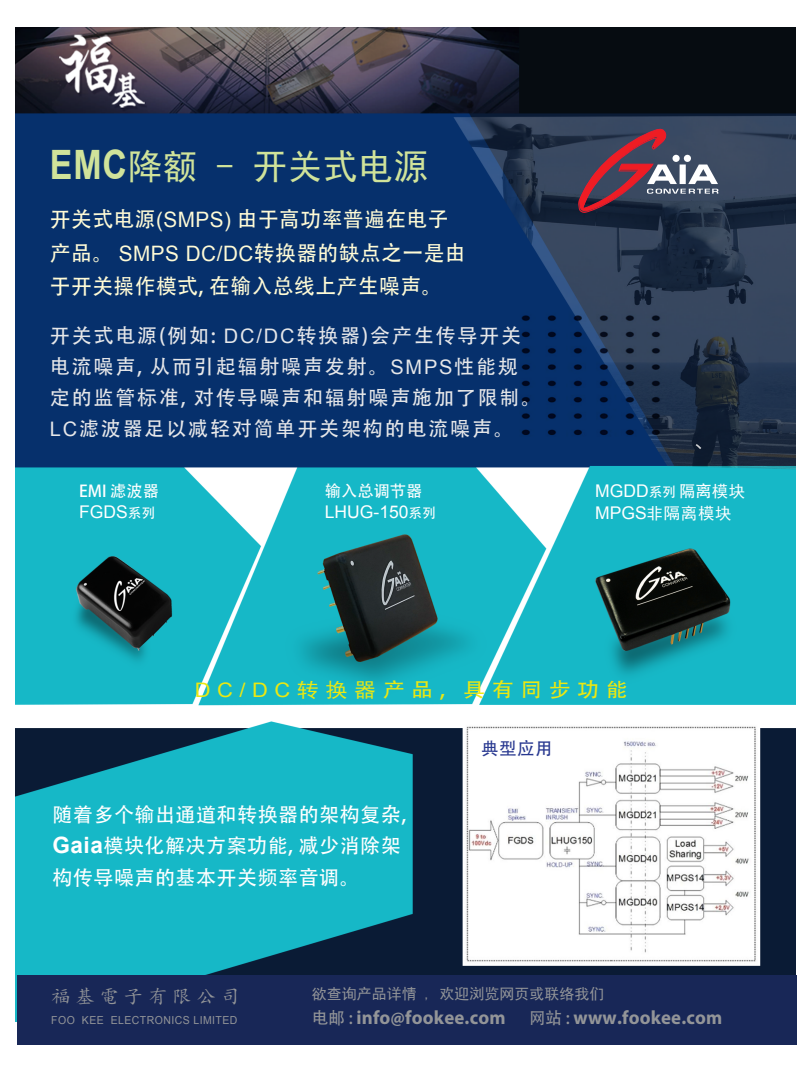
<style>
.page{position:relative;width:807px;height:1085px;background:#fff}
.page>*{position:absolute;margin:0;border:0;box-sizing:border-box;transform-origin:0 0}
.t1{font:35.5px "Sim Hei";letter-spacing:.025em;color:#d0e39a}
.t2{font:21.25px/33.8px "Adobe Heiti Std";letter-spacing:.025em;color:#fffbd6}
.t3{font:20px/30.9px "Adobe Heiti Std";letter-spacing:.09em;color:#e6e7e9}
.t4{font:20px/31.2px "Adobe Heiti Std";letter-spacing:.025em;color:#fff}
.t5{font:20px "Adobe Heiti Std";letter-spacing:.3em;color:#ece810;scale:1.1 1}
.t6{font:700 19.25px "Myriad Pro";letter-spacing:.01em;color:#939598}
.t7{font:18.88px "Kai Ti";letter-spacing:.25em;color:#939598}
.t8{font:17.5px "Arial";color:#fff}
.t9{font:17.5px "Adobe Heiti Std";color:#283890}
.t10{font:16.25px "Adobe Heiti Std";color:#fff}
.t11{font:16.25px "Sim Hei";letter-spacing:.05em;color:#fff}
.t12{font:14.88px "Sim Hei";letter-spacing:.01em;color:#939598}
.t13{font:11px "Arial";letter-spacing:.04em;color:#939598;scale:.95 1}
.s1{font-family:"Arial";font-weight:700;font-size:40.5px}
.s2{font-family:"Arial"}
.s3{font-family:"Adobe Heiti Std";font-size:13.75px}
.s4{font-family:"Adobe Heiti Std";font-size:16.25px}
.s5{font-family:"Sim Hei";font-size:16.25px}
.s6{font-family:"Arial";font-size:17.5px}
.s7{font-family:"Sim Hei"}
.s8{font-family:"Arial";font-weight:700;font-size:22.5px}
.s9{font-family:"Adobe Heiti Std";font-weight:400;font-size:16.5px}
</style>
<div class="page">
<img style="left:15px;top:27px;width:780px;height:994px">
<div style="left:17px;top:975px;width:779px;height:69px;background:#182757"></div>
<svg style="left:578px;top:129px;width:140px;height:83px;background:#604d60"></svg>
<svg style="left:695px;top:444px;width:6px;height:5px"></svg>
<h1 class="t1" style="left:50px;top:149px;width:379px"><span class="s1">EMC</span>降额 - 开关式电源</h1>
<p class="t2" style="left:50px;top:203px;width:417px">开关式电源<span class="s2">(SMPS)</span> 由于高功率普遍在电子产品。 <span class="s2">SMPS DC/DC</span>转换器的缺点之一是由于开关操作模式, 在输入总线上产生噪声。</p>
<p class="t3" style="left:50px;top:321px;width:492px">开关式电源(例如: <span class="s2">DC/DC</span>转换器)会产生传导开关电流噪声, 从而引起辐射噪声发射。<span class="s2">SMPS</span>性能规定的监管标准, 对传导噪声和辐射噪声施加了限制。<br><span class="s2">LC</span>滤波器足以减轻对简单开关架构的电流噪声。</p>
<p class="t10" style="left:79px;top:481px;width:81px">EMI 滤波器</p>
<p class="t8" style="left:79px;top:500px;width:78px">FGDS<span class="s3">系列</span></p>
<p class="t10" style="left:324px;top:481px;width:99px">输入总调节器</p>
<p class="t8" style="left:324px;top:500px;width:113px">LHUG-150<span class="s3">系列</span></p>
<p class="t8" style="left:594px;top:480px;width:151px">MGDD<span class="s3">系列</span> <span class="s4">隔离</span><span class="s5">模块</span></p>
<p class="t11" style="left:594px;top:504px;width:138px"><span class="s6">MPGS</span>非隔离模块</p>
<p class="t5" style="left:194px;top:678px;width:395px"><span class="s2">DC/DC</span><span class="s7">转换器</span>产品, 具有同步功能</p>
<p class="t4" style="left:52px;top:799px;width:355px">随着多个输出通道和转换器的架构复杂,<br><span class="s8">Gaia</span>模块化解决方案功能, 减少消除架构传导噪声的基本开关频率音调。</p>
<p class="t9" style="left:481px;top:737px;width:73px">典型应用</p>
<p class="t7" style="left:51px;top:987px;width:190px">福基電子有限公司</p>
<p class="t13" style="left:51px;top:1013px;width:197px">FOO KEE ELECTRONICS LIMITED</p>
<p class="t12" style="left:312px;top:986px;width:294px">欲查询产品详情 , 欢迎浏览网页或联络我们</p>
<p class="t6" style="left:312px;top:1004px;width:411px"><span class="s9">电邮 :</span> info@fookee.com <span class="s9">网站 :</span> www.fookee.com</p>
</div>
